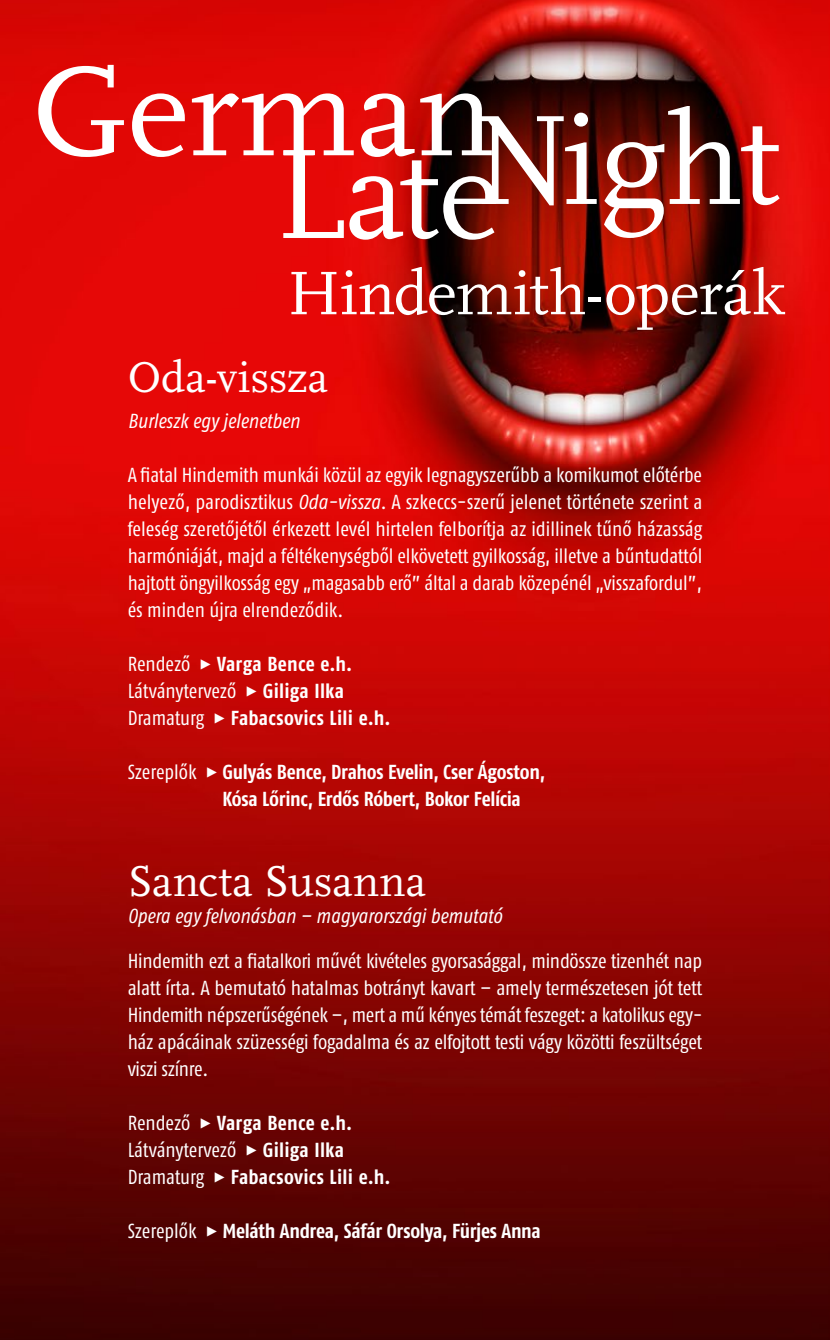
<style>
.page{position:relative;width:830px;height:1340px;background:#fff}
.page>*{position:absolute;margin:0;border:0;box-sizing:border-box;transform-origin:0 0}
.t1{font:64.12px "FF Scala H";letter-spacing:-.01em;color:#fff}
.t2{font:45px "FF Scala H";color:#fff}
.t3{font:condensed 20.25px/27px "Fago Pro";letter-spacing:-.01em;color:#fff;text-align:justify}
.t4{font:700 20.25px/27px "Fago Co";letter-spacing:-.01em;color:#fff}
.t5{font:700 20.25px "Fago Co";letter-spacing:.015em;color:#fff}
.t6{font:italic condensed 20.25px "Fago Pro";color:#fff}
.s1{font-style:italic}
.s2{font-family:"Fago Pro";font-weight:400;font-stretch:condensed}
.s3{font-family:"FF Scala H";font-weight:400}
.s4{font-family:"FF Scala H";font-stretch:normal}
.s5{font-family:"Fago Co";font-weight:700;font-stretch:normal}
</style>
<div class="page">
<img style="left:0;top:0;width:829px;height:1339px">
<svg style="left:38px;top:65px;width:741px;height:175px"></svg>
<h1 class="t1" style="left:287px;top:257px;width:499px">Hindemith-operák</h1>
<h2 class="t2" style="left:128px;top:352px;width:202px">Oda-vissza</h2>
<p class="t6" style="left:128px;top:408px;width:173px">Burleszk egy jelenetben</p>
<p class="t3" style="left:128px;top:461px;width:576px">A fiatal Hindemith munkái közül az egyik legnagyszerűbb a komikumot előtérbe helyező, parodisztikus <span class="s1">Oda-vissza.</span> A szkeccs-szerű jelenet története szerint a feleség szeretőjétől érkezett levél hirtelen felborítja az idillinek tűnő házasság harmóniáját, majd a féltékenységből elkövetett gyilkosság, illetve a bűntudattól hajtott öngyilkosság egy „magasabb erő” által a darab közepénél „visszafordul”, és minden újra elrendeződik.</p>
<p class="t5" style="left:128px;top:652px;width:226px"><span class="s2">Rendező</span> <span class="s3">Ω</span> Varga Bence e.h.</p>
<p class="t3" style="left:128px;top:677px;width:218px">Látványtervező <span class="s4">Ω</span> <span class="s5">Giliga Ilka</span></p>
<p class="t5" style="left:128px;top:706px;width:264px"><span class="s2">Dramaturg</span> <span class="s3">Ω</span> Fabacsovics Lili e.h.</p>
<p class="t4" style="left:222px;top:758px;width:324px;text-indent:-95px"><span class="s2">Szereplők</span> <span class="s3">Ω</span> Gulyás Bence, Drahos Evelin, Cser Ágoston,<br>Kósa Lőrinc, Erdős Róbert, Bokor Felícia</p>
<h2 class="t2" style="left:128px;top:856px;width:300px">Sancta Susanna</h2>
<p class="t6" style="left:128px;top:904px;width:375px">Opera egy felvonásban – magyarországi bemutató</p>
<p class="t3" style="left:128px;top:947px;width:576px">Hindemith ezt a fiatalkori művét kivételes gyorsasággal, mindössze tizenhét nap alatt írta. A bemutató hatalmas botrányt kavart – amely természetesen jót tett Hindemith népszerűségének –, mert a mű kényes témát feszeget: a katolikus egy&shy;ház apácáinak szüzességi fogadalma és az elfojtott testi vágy közötti feszültséget viszi színre.</p>
<p class="t5" style="left:128px;top:1111px;width:226px"><span class="s2">Rendező</span> <span class="s3">Ω</span> Varga Bence e.h.</p>
<p class="t3" style="left:128px;top:1136px;width:218px">Látványtervező <span class="s4">Ω</span> <span class="s5">Giliga Ilka</span></p>
<p class="t5" style="left:128px;top:1165px;width:264px"><span class="s2">Dramaturg</span> <span class="s3">Ω</span> Fabacsovics Lili e.h.</p>
<p class="t4" style="left:128px;top:1217px;width:414px"><span class="s2">Szereplők</span> <span class="s3">Ω</span> Meláth Andrea, Sáfár Orsolya, Fürjes Anna</p>
</div>
